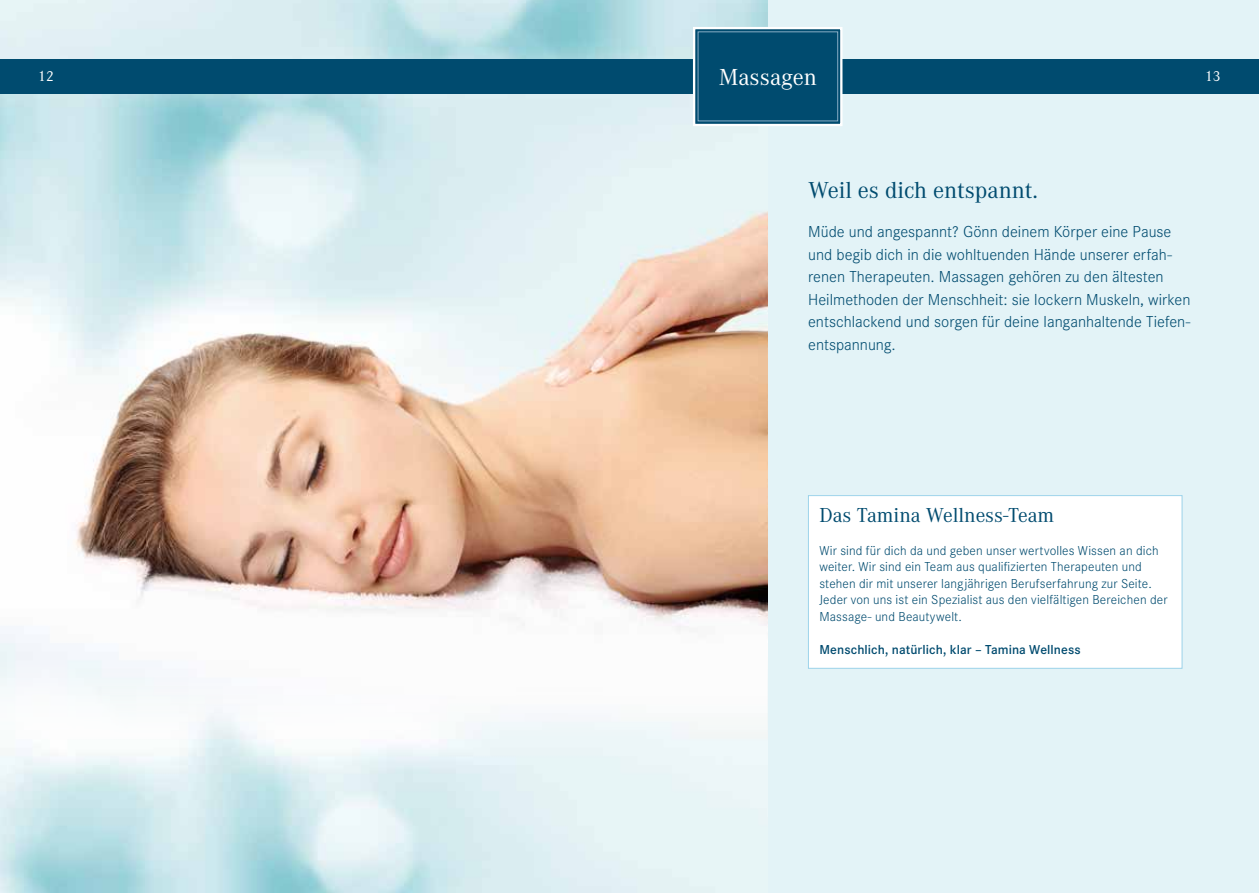
<style>
.page{position:relative;width:1259px;height:893px;background:#fff}
.page>*{position:absolute;margin:0;border:0;box-sizing:border-box;transform-origin:0 0}
.t1{font:24px "Corporate A";color:#004b6f}
.t2{font:24px "Corporate A";color:#fff}
.t3{font:21px "Corporate A";color:#004b6f}
.t4{font:300 16.5px/22.5px "Corporate S";color:#004b6f}
.t5{font:15px "Corporate A";color:#fff}
.t6{font:300 13.5px/16.5px "Corporate S";letter-spacing:.01em;color:#004b6f}
.t7{font:600 13.5px "Corporate S";letter-spacing:.005em;color:#004b6f}
</style>
<div class="page">
<div style="left:767px;top:0;width:492px;height:893px;background:#e3f3f7"></div>
<div style="left:808px;top:496px;width:374px;height:172px;background:#fff"></div>
<div style="left:808px;top:495px;width:374px;height:174px;border:1px solid #9dd3ea"></div>
<img style="left:0;top:0;width:768px;height:60px">
<img style="left:0;top:94px;width:768px;height:565px">
<img style="left:0;top:659px;width:768px;height:234px">
<div style="left:0;top:60px;width:1259px;height:34px;background:#004b6f"></div>
<div style="left:693px;top:27px;width:149px;height:99px;background:#004b6f;border:2px solid #fff"></div>
<div style="left:698px;top:32px;width:140px;height:89px;border:1px solid #87acc4"></div>
<p class="t5" style="left:38px;top:66px;width:17px">12</p>
<h1 class="t2" style="left:718px;top:61px;width:100px">Massagen</h1>
<p class="t5" style="left:1205px;top:66px;width:17px">13</p>
<h1 class="t1" style="left:808px;top:174px;width:231px">Weil es dich entspannt.</h1>
<p class="t4" style="left:808px;top:220px;width:384px">Müde und angespannt? Gönn deinem Körper eine Pause und begib dich in die wohltuenden Hände unserer erfah&shy;renen Therapeuten. Massagen gehören zu den ältesten Heilmethoden der Menschheit: sie lockern Muskeln, wirken entschlackend und sorgen für deine langanhaltende Tiefen&shy;entspannung.</p>
<p class="t3" style="left:819px;top:501px;width:236px">Das Tamina Wellness-Team</p>
<p class="t6" style="left:819px;top:542px;width:349px">Wir sind für dich da und geben unser wertvolles Wissen an dich weiter. Wir sind ein Team aus qualifizierten Therapeuten und stehen dir mit unserer langjährigen Berufserfahrung zur Seite.<br>Jeder von uns ist ein Spezialist aus den vielfältigen Bereichen der Massage- und Beautywelt.</p>
<p class="t7" style="left:819px;top:640px;width:263px">Menschlich, natürlich, klar – Tamina Wellness</p>
</div>
